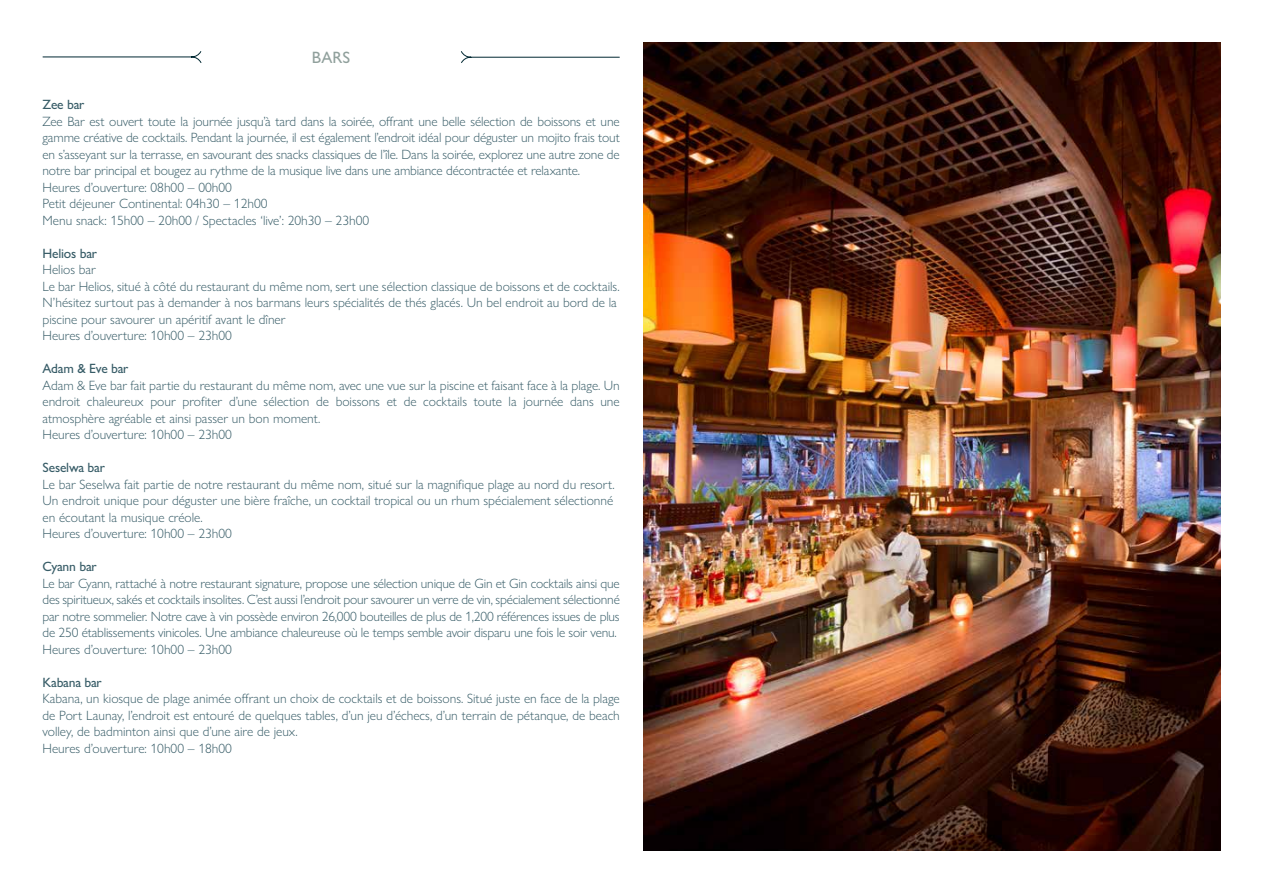
<style>
.page{position:relative;width:1263px;height:893px;background:#fff}
.page>*{position:absolute;margin:0;border:0;box-sizing:border-box;transform-origin:0 0}
.t1{font:500 16.5px "Gill Sans Nova";color:#90a09c}
.t2{font:300 13.5px/16.5px "Gill Sans Nova";color:#375c67}
.t3{font:500 13.5px "Gill Sans Nova";letter-spacing:-.015em;color:#375c67}
</style>
<div class="page">
<img style="left:643px;top:43px;width:577px;height:807px">
<svg style="left:42px;top:51px;width:578px;height:12px"></svg>
<p class="t1" style="left:312px;top:47px;width:40px">BARS</p>
<p class="t3" style="left:43px;top:97px;width:43px">Zee bar</p>
<p class="t2" style="left:43px;top:113px;width:579px">Zee Bar est ouvert toute la journée jusqu’à tard dans la soirée, offrant une belle sélection de boissons et une gamme créative de cocktails. Pendant la journée, il est également l’endroit idéal pour déguster un mojito frais tout en s’asseyant sur la terrasse, en savourant des snacks classiques de l’île. Dans la soirée, explorez une autre zone de notre bar principal et bougez au rythme de la musique live dans une ambiance décontractée et relaxante.<br>Heures d’ouverture: 08h00 – 00h00<br>Petit déjeuner Continental: 04h30 – 12h00<br>Menu snack: 15h00 – 20h00 / Spectacles ‘live’: 20h30 – 23h00</p>
<p class="t3" style="left:43px;top:245px;width:56px">Helios bar</p>
<p class="t2" style="left:43px;top:261px;width:579px">Helios bar<br>Le bar Helios, situé à côté du restaurant du même nom, sert une sélection classique de boissons et de cocktails.<br>N’hésitez surtout pas à demander à nos barmans leurs spécialités de thés glacés. Un bel endroit au bord de la piscine pour savourer un apéritif avant le dîner<br>Heures d’ouverture: 10h00 – 23h00</p>
<p class="t3" style="left:43px;top:361px;width:87px">Adam &amp; Eve bar</p>
<p class="t2" style="left:43px;top:377px;width:579px">Adam &amp; Eve bar fait partie du restaurant du même nom, avec une vue sur la piscine et faisant face à la plage. Un endroit chaleureux pour profiter d’une sélection de boissons et de cocktails toute la journée dans une atmosphère agréable et ainsi passer un bon moment.<br>Heures d’ouverture: 10h00 – 23h00</p>
<p class="t3" style="left:43px;top:460px;width:64px">Seselwa bar</p>
<p class="t2" style="left:43px;top:476px;width:574px">Le bar Seselwa fait partie de notre restaurant du même nom, situé sur la magnifique plage au nord du resort.<br>Un endroit unique pour déguster une bière fraîche, un cocktail tropical ou un rhum spécialement sélectionné en écoutant la musique créole.<br>Heures d’ouverture: 10h00 – 23h00</p>
<p class="t3" style="left:43px;top:559px;width:56px">Cyann bar</p>
<p class="t2" style="left:43px;top:575px;width:579px">Le bar Cyann, rattaché à notre restaurant signature, propose une sélection unique de Gin et Gin cocktails ainsi que des spiritueux, sakés et cocktails insolites. C’est aussi l’endroit pour savourer un verre de vin, spécialement sélectionné par notre sommelier. Notre cave à vin possède environ 26,000 bouteilles de plus de 1,200 références issues de plus de 250 établissements vinicoles. Une ambiance chaleureuse où le temps semble avoir disparu une fois le soir venu.<br>Heures d’ouverture: 10h00 – 23h00</p>
<p class="t3" style="left:43px;top:674px;width:61px">Kabana bar</p>
<p class="t2" style="left:43px;top:690px;width:579px">Kabana, un kiosque de plage animée offrant un choix de cocktails et de boissons. Situé juste en face de la plage de Port Launay, l’endroit est entouré de quelques tables, d’un jeu d’échecs, d’un terrain de pétanque, de beach volley, de badminton ainsi que d’une aire de jeux.<br>Heures d’ouverture: 10h00 – 18h00</p>
</div>
